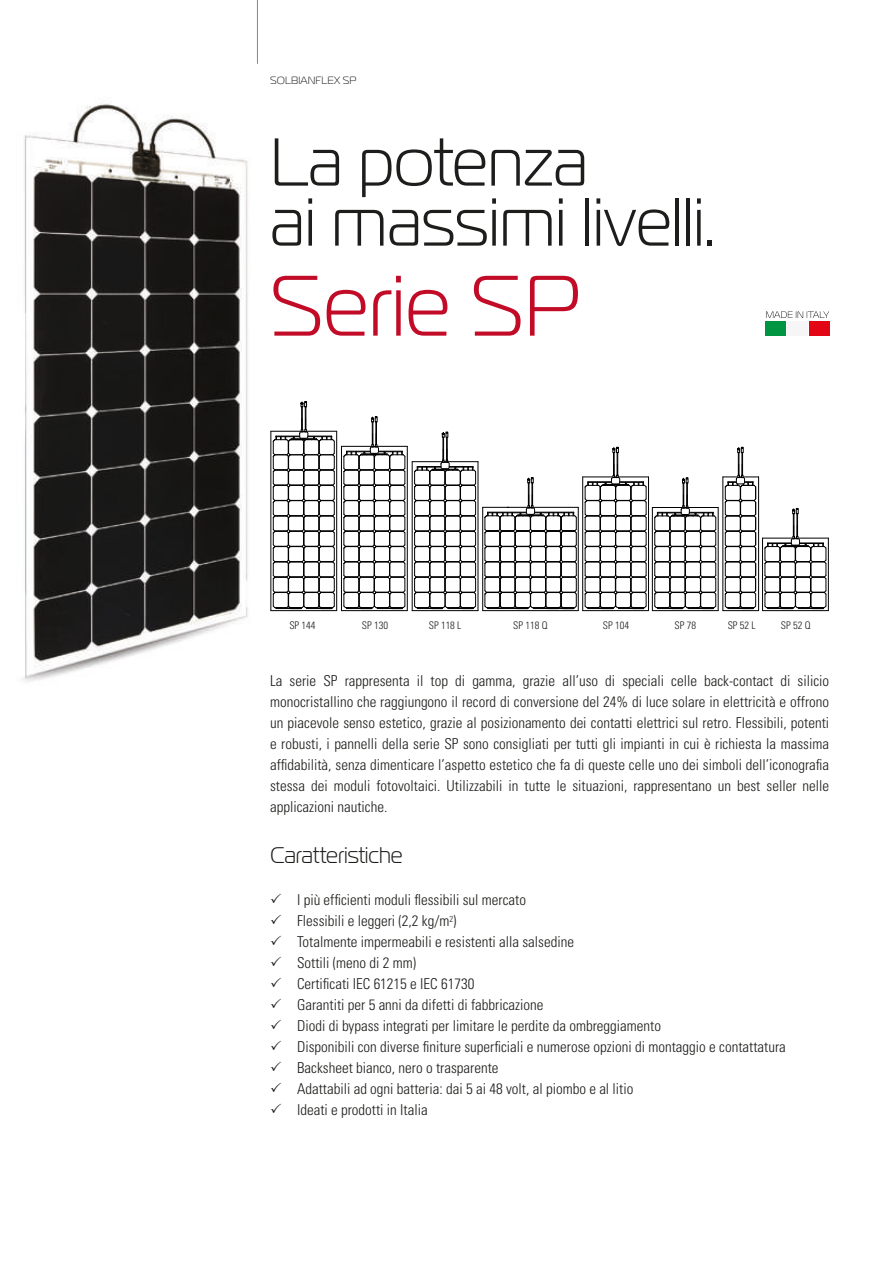
<style>
.page{position:relative;width:893px;height:1263px;background:#fff}
.page>*{position:absolute;margin:0;border:0;box-sizing:border-box;transform-origin:0 0}
.t1{font:300 85.5px "Magistral";color:#c10b27}
.t2{font:300 67.5px/60px "Magistral";color:#1d1d1b}
.t3{font:300 22.5px "Magistral";color:#1d1d1b}
.t4{font:300 condensed 15px/21px "Univers LT Std";color:#1d1d1b;text-align:justify}
.t5{font:300 condensed 10.5px "Univers LT Std";color:#1d1d1b}
.t6{font:300 10.5px "Magistral";letter-spacing:.01em;color:#1d1d1b}
</style>
<div class="page">
<img style="left:22px;top:103px;width:226px;height:579px">
<hr style="left:648px;top:477px;width:1px;height:134px;background:#000">
<hr style="left:583px;top:610px;width:65px;height:1px;background:#000">
<hr style="left:582px;top:477px;width:1px;height:134px;background:#000">
<hr style="left:583px;top:477px;width:30px;height:1px;background:#000">
<hr style="left:618px;top:477px;width:30px;height:1px;background:#000">
<svg style="left:585px;top:447px;width:62px;height:162px"></svg>
<hr style="left:758px;top:477px;width:1px;height:134px;background:#000">
<hr style="left:723px;top:610px;width:36px;height:1px;background:#000">
<hr style="left:723px;top:477px;width:1px;height:134px;background:#000">
<svg style="left:723px;top:447px;width:36px;height:162px"></svg>
<hr style="left:718px;top:507px;width:1px;height:104px;background:#000">
<hr style="left:652px;top:610px;width:66px;height:1px;background:#000">
<hr style="left:652px;top:507px;width:1px;height:104px;background:#000">
<hr style="left:652px;top:507px;width:31px;height:1px;background:#000">
<hr style="left:688px;top:507px;width:30px;height:1px;background:#000">
<svg style="left:654px;top:478px;width:62px;height:131px"></svg>
<hr style="left:828px;top:538px;width:1px;height:73px;background:#000">
<hr style="left:762px;top:610px;width:66px;height:1px;background:#000">
<hr style="left:762px;top:538px;width:1px;height:73px;background:#000">
<hr style="left:762px;top:538px;width:31px;height:1px;background:#000">
<hr style="left:798px;top:538px;width:30px;height:1px;background:#000">
<svg style="left:765px;top:508px;width:62px;height:101px"></svg>
<hr style="left:478px;top:462px;width:1px;height:149px;background:#000">
<hr style="left:412px;top:610px;width:66px;height:1px;background:#000">
<hr style="left:412px;top:462px;width:1px;height:149px;background:#000">
<hr style="left:412px;top:461px;width:30px;height:1px;background:#000">
<hr style="left:448px;top:461px;width:30px;height:1px;background:#000">
<svg style="left:414px;top:432px;width:62px;height:177px"></svg>
<hr style="left:407px;top:446px;width:1px;height:165px;background:#000">
<hr style="left:341px;top:610px;width:66px;height:1px;background:#000">
<hr style="left:341px;top:446px;width:1px;height:165px;background:#000">
<hr style="left:341px;top:446px;width:31px;height:1px;background:#000">
<hr style="left:377px;top:446px;width:30px;height:1px;background:#000">
<svg style="left:344px;top:417px;width:62px;height:192px"></svg>
<hr style="left:336px;top:431px;width:1px;height:180px;background:#000">
<hr style="left:271px;top:610px;width:66px;height:1px;background:#000">
<hr style="left:271px;top:431px;width:1px;height:180px;background:#000">
<hr style="left:271px;top:431px;width:30px;height:1px;background:#000">
<hr style="left:306px;top:431px;width:31px;height:1px;background:#000">
<svg style="left:273px;top:401px;width:62px;height:208px"></svg>
<hr style="left:578px;top:507px;width:1px;height:104px;background:#000">
<hr style="left:483px;top:610px;width:95px;height:1px;background:#000">
<hr style="left:482px;top:507px;width:1px;height:104px;background:#000">
<hr style="left:507px;top:507px;width:71px;height:1px;background:#000">
<svg style="left:483px;top:478px;width:94px;height:131px"></svg>
<hr style="left:257px;top:0;width:1px;height:64px;background:#878787">
<svg style="left:766px;top:311px;width:63px;height:7px"></svg>
<div style="left:787px;top:322px;width:21px;height:14px;background:#f6f6f6"></div>
<div style="left:809px;top:322px;width:20px;height:14px;background:#e30614"></div>
<div style="left:765px;top:322px;width:21px;height:14px;background:#009641"></div>
<p class="t6" style="left:270px;top:74px;width:88px">SOLBIANFLEX SP</p>
<h2 class="t2" style="left:270px;top:130px;width:447px">La potenza<br>ai massimi livelli.</h2>
<h1 class="t1" style="left:270px;top:254px;width:313px">Serie SP</h1>
<p class="t5" style="left:289px;top:619px;width:28px">SP 144</p>
<p class="t5" style="left:362px;top:619px;width:28px">SP 130</p>
<p class="t5" style="left:429px;top:619px;width:34px">SP 118 L</p>
<p class="t5" style="left:513px;top:619px;width:36px">SP 118 Q</p>
<p class="t5" style="left:603px;top:619px;width:28px">SP 104</p>
<p class="t5" style="left:674px;top:619px;width:23px">SP 78</p>
<p class="t5" style="left:728px;top:619px;width:29px">SP 52 L</p>
<p class="t5" style="left:781px;top:619px;width:31px">SP 52 Q</p>
<p class="t4" style="left:270px;top:671px;width:561px">La serie SP rappresenta il top di gamma, grazie all’uso di speciali celle back-contact di silicio monocristallino che raggiungono il record di conversione del 24% di luce solare in elettricità e offrono un piacevole senso estetico, grazie al posizionamento dei contatti elettrici sul retro. Flessibili, potenti e robusti, i pannelli della serie SP sono consigliati per tutti gli impianti in cui è richiesta la massima affidabilità, senza dimenticare l’aspetto estetico che fa di queste celle uno dei simboli dell’iconografia stessa dei moduli fotovoltaici. Utilizzabili in tutte le situazioni, rappresentano un best seller nelle applicazioni nautiche.</p>
<h3 class="t3" style="left:270px;top:842px;width:134px">Caratteristiche</h3>
<p class="t4" style="left:297px;top:890px;width:490px;text-align:left">I più efficienti moduli flessibili sul mercato<br>Flessibili e leggeri (2,2 kg/m<sup>2</sup>)<br>Totalmente impermeabili e resistenti alla salsedine<br>Sottili (meno di 2 mm)<br>Certificati IEC 61215 e IEC 61730<br>Garantiti per 5 anni da difetti di fabbricazione<br>Diodi di bypass integrati per limitare le perdite da ombreggiamento<br>Disponibili con diverse finiture superficiali e numerose opzioni di montaggio e contattatura Backsheet bianco, nero o trasparente<br>Adattabili ad ogni batteria: dai 5 ai 48 volt, al piombo e al litio<br>Ideati e prodotti in Italia</p>
</div>
